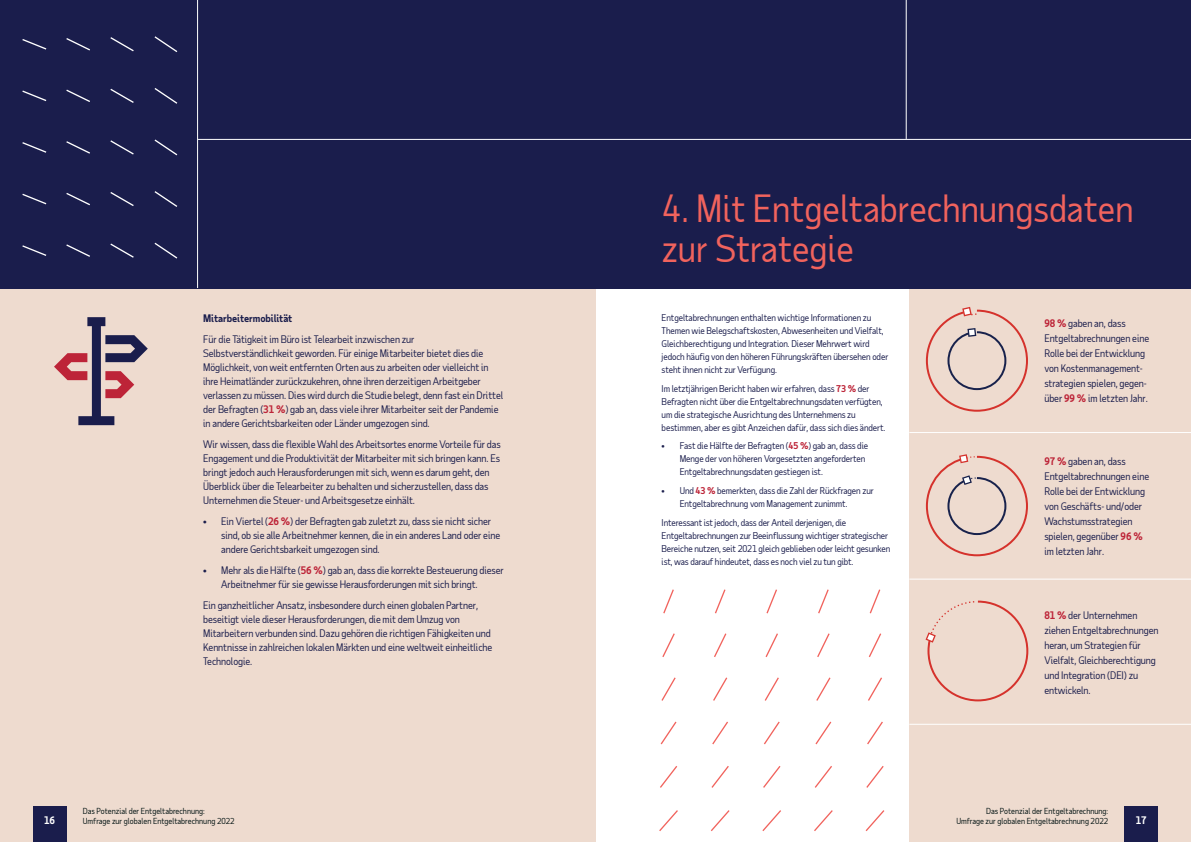
<style>
.page{position:relative;width:1191px;height:842px;background:#fff}
.page>*{position:absolute;margin:0;border:0;box-sizing:border-box;transform-origin:0 0}
.Sub_Heading_-_36pt{font:36px/40px "Taub Sans";color:#f1635d}
.Body_Copy_-_10pt{font:10px/14px "Taub Sans";letter-spacing:-.01em;color:#1a1d4c}
.Body_Copy_-_10pt_ind{font:700 10px "Taub Sans";letter-spacing:-.01em;color:#1a1d4c}
.Page_number{font:700 10px "Taub Sans";color:#fff}
.Body_Copy_-_10pt-2{font:9px/13px "Taub Sans";letter-spacing:-.01em;color:#1a1d4c}
.Page_Breadcrumb{font:8px/9.6px "Taub Sans";color:#011212;text-align:right}
.s1{font-weight:700;color:#bd2438}
</style>
<div class="page">
<div style="left:909px;top:279px;width:282px;height:563px;background:#eedbcf"></div>
<div style="left:0;top:288px;width:595px;height:554px;background:#eedbcf"></div>
<div style="left:33px;top:807px;width:33px;height:35px;background:#1a1d4c"></div>
<svg style="left:659px;top:589px;width:225px;height:242px"></svg>
<div style="left:0;top:0;width:1191px;height:288px;background:#1a1d4c"></div>
<svg style="left:925px;top:600px;width:104px;height:102px"></svg>
<div style="left:1124px;top:807px;width:33px;height:35px;background:#1a1d4c"></div>
<hr style="left:909px;top:432px;width:282px;height:1px;background:#fff">
<hr style="left:909px;top:579px;width:282px;height:1px;background:#fff">
<hr style="left:909px;top:724px;width:282px;height:1px;background:#fff">
<hr style="left:198px;top:139px;width:993px;height:1px;background:#fff">
<hr style="left:905px;top:0;width:1px;height:139px;background:#fff">
<svg style="left:54px;top:317px;width:94px;height:108px"></svg>
<svg style="left:925px;top:307px;width:103px;height:105px"></svg>
<svg style="left:925px;top:454px;width:103px;height:103px"></svg>
<hr style="left:197px;top:0;width:1px;height:288px;background:#fff">
<svg style="left:22px;top:36px;width:155px;height:223px"></svg>
<p class="Sub_Heading_-_36pt" style="left:662px;top:188px;width:473px">4. Mit Entgeltabrechnungsdaten zur Strategie</p>
<p class="Body_Copy_-_10pt_ind" style="left:203px;top:312px;width:91px">Mitarbeitermobilität</p>
<p class="Body_Copy_-_10pt" style="left:203px;top:332px;width:301px">Für die Tätigkeit im Büro ist Telearbeit inzwischen zur Selbstverständlichkeit geworden. Für einige Mitarbeiter bietet dies die Möglichkeit, von weit entfernten Orten aus zu arbeiten oder vielleicht in ihre Heimatländer zurückzukehren, ohne ihren derzeitigen Arbeitgeber verlassen zu müssen. Dies wird durch die Studie belegt, denn fast ein Drittel der Befragten (<span class="s1">31 %</span>) gab an, dass viele ihrer Mitarbeiter seit der Pandemie in andere Gerichtsbarkeiten oder Länder umgezogen sind.</p>
<p class="Body_Copy_-_10pt" style="left:203px;top:437px;width:299px">Wir wissen, dass die flexible Wahl des Arbeitsortes enorme Vorteile für das Engagement und die Produktivität der Mitarbeiter mit sich bringen kann. Es bringt jedoch auch Herausforderungen mit sich, wenn es darum geht, den Überblick über die Telearbeiter zu behalten und sicherzustellen, dass das Unternehmen die Steuer- und Arbeitsgesetze einhält.</p>
<p class="Body_Copy_-_10pt" style="left:221px;top:514px;width:280px;text-indent:-18px">• Ein Viertel (<span class="s1">26 %</span>) der Befragten gab zuletzt zu, dass sie nicht sicher sind, ob sie alle Arbeitnehmer kennen, die in ein anderes Land oder eine andere Gerichtsbarkeit umgezogen sind.</p>
<p class="Body_Copy_-_10pt" style="left:221px;top:563px;width:284px;text-indent:-18px">• Mehr als die Hälfte (<span class="s1">56 %</span>) gab an, dass die korrekte Besteuerung dieser<br>Arbeitnehmer für sie gewisse Herausforderungen mit sich bringt.</p>
<p class="Body_Copy_-_10pt" style="left:203px;top:598px;width:291px">Ein ganzheitlicher Ansatz, insbesondere durch einen globalen Partner, beseitigt viele dieser Herausforderungen, die mit dem Umzug von Mitarbeitern verbunden sind. Dazu gehören die richtigen Fähigkeiten und Kenntnisse in zahlreichen lokalen Märkten und eine weltweit einheitliche Technologie.</p>
<p class="Body_Copy_-_10pt-2" style="left:661px;top:311px;width:228px">Entgeltabrechnungen enthalten wichtige Informationen zu Themen wie Belegschaftskosten, Abwesenheiten und Vielfalt, Gleichberechtigung und Integration. Dieser Mehrwert wird jedoch häufig von den höheren Führungskräften übersehen oder steht ihnen nicht zur Verfügung.</p>
<p class="Body_Copy_-_10pt-2" style="left:661px;top:382px;width:225px">Im letztjährigen Bericht haben wir erfahren, dass <span class="s1">73 %</span> der Befragten nicht über die Entgeltabrechnungsdaten verfügten, um die strategische Ausrichtung des Unternehmens zu bestimmen, aber es gibt Anzeichen dafür, dass sich dies ändert.</p>
<p class="Body_Copy_-_10pt-2" style="left:679px;top:439px;width:190px;text-indent:-18px">• Fast die Hälfte der Befragten (<span class="s1">45 %</span>) gab an, dass die<br>Menge der von höheren Vorgesetzten angeforderten<br>Entgeltabrechnungsdaten gestiegen ist.</p>
<p class="Body_Copy_-_10pt-2" style="left:679px;top:484px;width:196px;text-indent:-18px">• Und <span class="s1">43 %</span> bemerkten, dass die Zahl der Rückfragen zur<br>Entgeltabrechnung vom Management zunimmt.</p>
<p class="Body_Copy_-_10pt-2" style="left:661px;top:516px;width:230px">Interessant ist jedoch, dass der Anteil derjenigen, die Entgeltabrechnungen zur Beeinflussung wichtiger strategischer Bereiche nutzen, seit 2021 gleich geblieben oder leicht gesunken ist, was darauf hindeutet, dass es noch viel zu tun gibt.</p>
<p class="Body_Copy_-_10pt" style="left:1044px;top:315px;width:106px;line-height:15px"><span class="s1">98 %</span> gaben an, dass<br>Entgeltabrechnungen eine<br>Rolle bei der Entwicklung von Kostenmanagement&shy;strategien spielen, gegen&shy;über <span class="s1">99 %</span> im letzten Jahr.</p>
<p class="Body_Copy_-_10pt" style="left:1044px;top:454px;width:106px;line-height:15px"><span class="s1">97 %</span> gaben an, dass<br>Entgeltabrechnungen eine<br>Rolle bei der Entwicklung von Geschäfts- und/oder<br>Wachstumsstrategien spielen, gegenüber <span class="s1">96 % </span>im letzten Jahr.</p>
<p class="Body_Copy_-_10pt" style="left:1044px;top:607px;width:116px;line-height:15px"><span class="s1">81 %</span> der Unternehmen ziehen Entgeltabrechnungen heran, um Strategien für<br>Vielfalt, Gleichberechtigung und Integration (DEI) zu entwickeln.</p>
<p class="Page_Breadcrumb" style="left:83px;top:806px;width:124px">Das Potenzial der Entgeltabrechnung:</p>
<p class="Page_number" style="left:44px;top:814px;width:12px">16</p>
<p class="Page_Breadcrumb" style="left:83px;top:816px;width:153px">Umfrage zur globalen Entgeltabrechnung 2022</p>
<p class="Page_Breadcrumb" style="left:956px;top:806px;width:153px">Das Potenzial der Entgeltabrechnung:<br>Umfrage zur globalen Entgeltabrechnung 2022</p>
<p class="Page_number" style="left:1135px;top:814px;width:12px">17</p>
</div>
